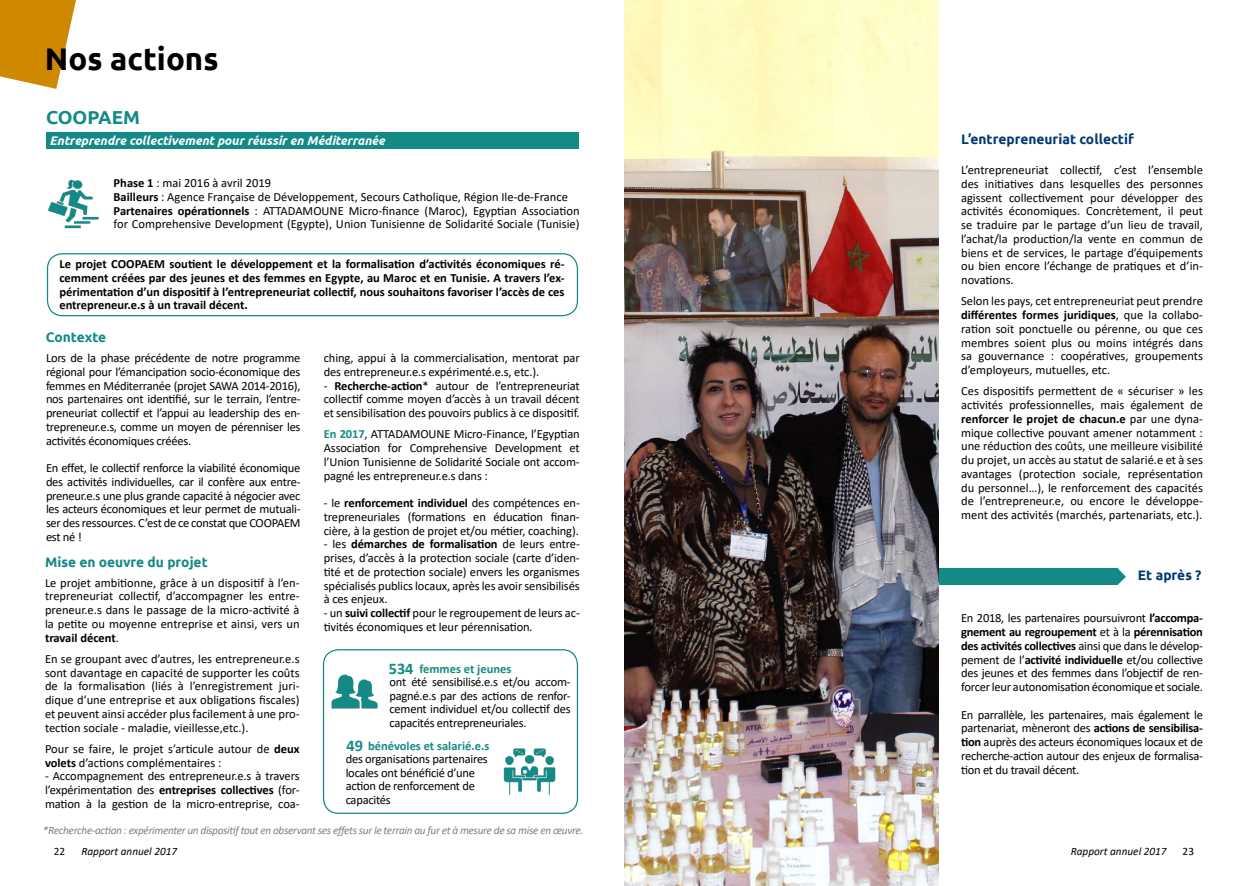
<style>
.page{position:relative;width:1248px;height:886px;background:#fff}
.page>*{position:absolute;margin:0;border:0;box-sizing:border-box;transform-origin:0 0}
.t1{font:700 31.25px "Ubuntu";color:#000}
.t2{font:700 18.75px "Ubuntu";color:#138a86}
.t3{font:700 16.25px "Calibri";color:#138a86}
.t4{font:700 13.75px "Ubuntu";color:#003973}
.t5{font:700 13.75px "Ubuntu";color:#138a86}
.t6{font:12.5px/13.8px "Calibri";letter-spacing:-.01em;color:#000;text-align:justify}
.t7{font:700 12.5px/13.8px "Calibri";color:#000;text-align:justify}
.t8{font:italic 700 12.5px "Ubuntu";color:#fff}
.t9{font:700 12.5px "Calibri";color:#138a86}
.t10{font:italic 11.25px "Calibri";letter-spacing:-.03em;color:#818080}
.t11{font:italic 11.25px "Calibri";color:#000}
.t12{font:11.25px "Calibri";color:#000}
.s1{font-weight:700}
.s2{font-weight:700;color:#138a86}
</style>
<div class="page">
<img style="left:48px;top:179px;width:51px;height:50px">
<div style="left:46px;top:133px;width:533px;height:16px;background:#138a86"></div>
<div style="left:47px;top:253px;width:531px;height:63px;border:1px solid #138a86;border-radius:15px"></div>
<div style="left:323px;top:649px;width:255px;height:165px;border:1px solid #138a86;border-radius:15px"></div>
<img style="left:331px;top:674px;width:47px;height:35px">
<img style="left:503px;top:748px;width:53px;height:47px">
<div style="left:842px;top:568px;width:275px;height:17px;background:#138a86"></div>
<svg style="left:1117px;top:568px;width:8px;height:17px"></svg>
<svg style="left:0;top:0;width:76px;height:89px"></svg>
<img style="left:624px;top:0;width:314px;height:886px">
<h1 class="t1" style="left:45px;top:40px;width:175px">Nos actions</h1>
<h2 class="t2" style="left:46px;top:106px;width:95px">COOPAEM</h2>
<p class="t8" style="left:50px;top:133px;width:337px">Entreprendre collectivement pour réussir en Méditerranée</p>
<p class="t6" style="left:114px;top:176px;width:467px;text-align:left"><span class="s1">Phase 1</span> : mai 2016 à avril 2019<br><span class="s1">Bailleurs</span> : Agence Française de Développement, Secours Catholique, Région Ile-de-France <span class="s1">Partenaires opérationnels</span> : ATTADAMOUNE Micro-finance (Maroc), Egyptian Association for Comprehensive Development (Egypte), Union Tunisienne de Solidarité Sociale (Tunisie)</p>
<p class="t7" style="left:59px;top:257px;width:506px">Le projet COOPAEM soutient le développement et la formalisation d’activités économiques ré&shy;cemment créées par des jeunes et des femmes en Egypte, au Maroc et en Tunisie. A travers l’ex&shy;périmentation d’un dispositif à l’entrepreneuriat collectif, nous souhaitons favoriser l’accès de ces entrepreneur.e.s à un travail décent.</p>
<p class="t5" style="left:46px;top:328px;width:62px">Contexte</p>
<p class="t6" style="left:46px;top:351px;width:256px">Lors de la phase précédente de notre programme régional pour l’émancipation socio-économique des femmes en Méditerranée (projet SAWA 2014-2016), nos partenaires ont identifié, sur le terrain, l’entre&shy;preneuriat collectif et l’appui au leadership des en&shy;trepreneur.e.s, comme un moyen de pérenniser les activités économiques créées.</p>
<p class="t6" style="left:46px;top:461px;width:256px">En effet, le collectif renforce la viabilité économique des activités individuelles, car il confère aux entre&shy;preneur.e.s une plus grande capacité à négocier avec les acteurs économiques et leur permet de mutuali&shy;ser des ressources. C’est de ce constat que COOPAEM est né !</p>
<p class="t5" style="left:45px;top:554px;width:164px">Mise en oeuvre du projet</p>
<p class="t6" style="left:45px;top:575px;width:256px">Le projet ambitionne, grâce à un dispositif à l’en&shy;trepreneuriat collectif, d’accompagner les entre&shy;preneur.e.s dans le passage de la micro-activité à la petite ou moyenne entreprise et ainsi, vers un <span class="s1">travail décent</span>.</p>
<p class="t6" style="left:45px;top:651px;width:256px">En se groupant avec d’autres, les entrepreneur.e.s sont davantage en capacité de supporter les coûts de la formalisation (liés à l’enregistrement juri&shy;dique d’une entreprise et aux obligations fiscales) et peuvent ainsi accéder plus facilement à une pro&shy;tection sociale - maladie, vieillesse,etc.).</p>
<p class="t6" style="left:45px;top:741px;width:256px">Pour se faire, le projet s’articule autour de <span class="s1">deux volets</span> d’actions complémentaires :</p>
<p class="t6" style="left:45px;top:769px;width:256px">- Accompagnement des entrepreneur.e.s à travers l’expérimentation des <span class="s1">entreprises collectives</span> (for&shy;mation à la gestion de la micro-entreprise, coa-</p>
<p class="t6" style="left:324px;top:351px;width:257px">ching, appui à la commercialisation, mentorat par des entrepreneur.e.s expérimenté.e.s, etc.).</p>
<p class="t6" style="left:324px;top:378px;width:257px">- <span class="s1">Recherche-action</span>* autour de l’entrepreneuriat collectif comme moyen d’accès à un travail décent et sensibilisation des pouvoirs publics à ce dispositif.</p>
<p class="t6" style="left:324px;top:427px;width:257px"><span class="s2">En 2017</span>, ATTADAMOUNE Micro-Finance, l’Egyptian Association for Comprehensive Development et l’Union Tunisienne de Solidarité Sociale ont accom&shy;pagné les entrepreneur.e.s dans :</p>
<p class="t6" style="left:324px;top:496px;width:257px">- le <span class="s1">renforcement individuel</span> des compétences en&shy;trepreneuriales (formations en éducation finan&shy;cière, à la gestion de projet et/ou métier, coaching).</p>
<p class="t6" style="left:324px;top:537px;width:257px">- les <span class="s1">démarches de formalisation</span> de leurs entre&shy;prises, d’accès à la protection sociale (carte d’iden&shy;tité et de protection sociale) envers les organismes spécialisés publics locaux, après les avoir sensibilisés à ces enjeux.</p>
<p class="t6" style="left:324px;top:606px;width:257px">- un <span class="s1">suivi collectif</span> pour le regroupement de leurs ac&shy;tivités économiques et leur pérennisation.</p>
<h3 class="t3" style="left:389px;top:657px;width:26px">534</h3>
<p class="t6" style="left:389px;top:674px;width:183px">ont été sensibilisé.e.s et/ou accom&shy;pagné.e.s par des actions de renfor&shy;cement individuel et/ou collectif des capacités entrepreneuriales.</p>
<p class="t9" style="left:419px;top:660px;width:94px">femmes et jeunes</p>
<h3 class="t3" style="left:346px;top:734px;width:18px">49</h3>
<p class="t6" style="left:346px;top:751px;width:144px;text-align:left">des organisations partenaires locales ont bénéficié d’une action de renforcement de capacités</p>
<p class="t9" style="left:368px;top:737px;width:123px">bénévoles et salarié.e.s</p>
<p class="t10" style="left:43px;top:822px;width:542px">*Recherche-action : expérimenter un dispositif tout en observant ses effets sur le terrain au fur et à mesure de sa mise en œuvre.</p>
<p class="t4" style="left:961px;top:130px;width:174px">L’entrepreneuriat collectif</p>
<p class="t6" style="left:961px;top:163px;width:243px">L’entrepreneuriat collectif, c’est l’ensemble des initiatives dans lesquelles des personnes agissent collectivement pour développer des activités économiques. Concrètement, il peut se traduire par le partage d’un lieu de travail, l’achat/la production/la vente en commun de biens et de services, le partage d’équipements ou bien encore l’échange de pratiques et d’in&shy;novations.</p>
<p class="t6" style="left:961px;top:294px;width:243px">Selon les pays, cet entrepreneuriat peut prendre <span class="s1">différentes formes juridiques</span>, que la collabo&shy;ration soit ponctuelle ou pérenne, ou que ces membres soient plus ou moins intégrés dans sa gouvernance : coopératives, groupements d’employeurs, mutuelles, etc.</p>
<p class="t6" style="left:961px;top:384px;width:243px">Ces dispositifs permettent de « sécuriser » les activités professionnelles, mais également de <span class="s1">renforcer le projet de chacun.e</span> par une dyna&shy;mique collective pouvant amener notamment : une réduction des coûts, une meilleure visibilité du projet, un accès au statut de salarié.e et à ses avantages (protection sociale, représentation du personnel…), le renforcement des capacités de l’entrepreneur.e, ou encore le développe&shy;ment des activités (marchés, partenariats, etc.).</p>
<p class="t4" style="left:1137px;top:566px;width:65px">Et après ?</p>
<p class="t6" style="left:961px;top:611px;width:243px">En 2018, les partenaires poursuivront <span class="s1">l’accompa&shy;gnement au regroupement</span> et à la <span class="s1">pérennisation des activités collectives</span> ainsi que dans le dévelop&shy;pement de l’<span class="s1">activité individuelle</span> et/ou collective des jeunes et des femmes dans l’objectif de ren&shy;forcer leur autonomisation économique et sociale.</p>
<p class="t6" style="left:961px;top:707px;width:243px">En parrallèle, les partenaires, mais également le partenariat, mèneront des <span class="s1">actions de sensibilisa&shy;tion</span> auprès des acteurs économiques locaux et de recherche-action autour des enjeux de formalisa&shy;tion et du travail décent.</p>
<p class="t12" style="left:54px;top:844px;width:13px">22</p>
<p class="t11" style="left:81px;top:844px;width:97px">Rapport annuel 2017</p>
<p class="t11" style="left:1070px;top:843px;width:97px">Rapport annuel 2017</p>
<p class="t12" style="left:1182px;top:844px;width:13px">23</p>
</div>
